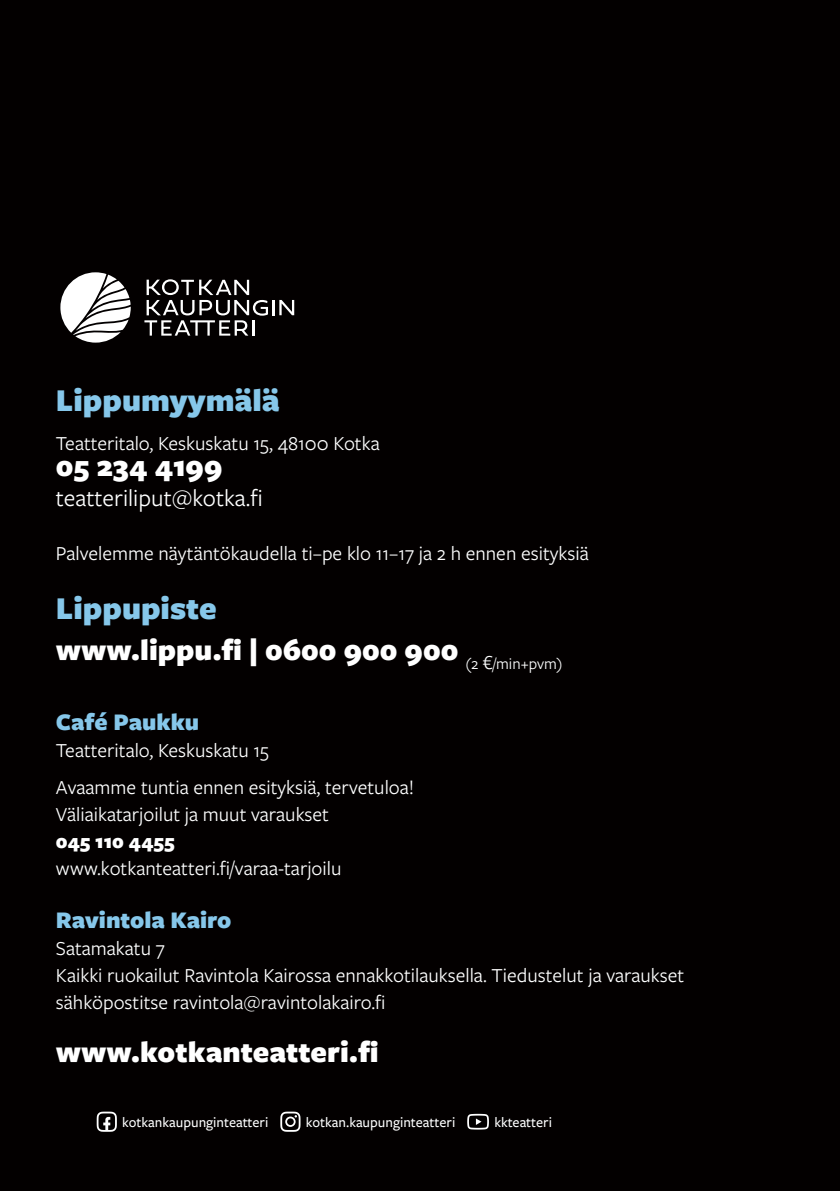
<style>
.page{position:relative;width:840px;height:1191px;background:#fff}
.page>*{position:absolute;margin:0;border:0;box-sizing:border-box;transform-origin:0 0}
.t1{font:900 59.8px "Freight Sans Pro";color:#fff}
.t2{font:900 33px "Freight Sans Pro";color:#86c7ea}
.t3{font:900 30.8px "Freight Sans Pro";color:#fff}
.t4{font:900 24.8px "Freight Sans Pro";color:#86c7ea}
.t5{font:24.8px "Freight Sans Pro";color:#fff}
.t6{font:20.6px/26.8px "Freight Sans Pro";color:#fff}
.t7{font:900 20.6px "Freight Sans Pro";color:#fff}
.t8{font:500 14.6px "Freight Sans Pro";color:#fff}
</style>
<div class="page">
<div style="left:0;top:0;width:839px;height:1191px;background:#030000"></div>
<svg style="left:144px;top:279px;width:150px;height:57px"></svg>
<hr style="left:252px;top:320px;width:3px;height:16px;background:#fff">
<svg style="left:60px;top:272px;width:71px;height:70px"></svg>
<svg style="left:280px;top:1111px;width:20px;height:20px"></svg>
<svg style="left:97px;top:1111px;width:20px;height:20px"></svg>
<svg style="left:467px;top:1113px;width:21px;height:16px"></svg>
<h2 class="t2" style="left:56px;top:377px;width:225px">Lippumyymälä</h2>
<p class="t6" style="left:56px;top:428px;width:325px">Teatteritalo, Keskuskatu 15, 48100 Kotka</p>
<h3 class="t3" style="left:56px;top:445px;width:168px">05 234 4199</h3>
<p class="t5" style="left:56px;top:481px;width:208px">teatteriliput@kotka.fi</p>
<p class="t6" style="left:56px;top:539px;width:534px">Palvelemme näytäntökaudella ti–pe klo 11–17 ja 2 h ennen esityksiä</p>
<h2 class="t2" style="left:56px;top:585px;width:162px">Lippupiste</h2>
<h3 class="t3" style="left:56px;top:628px;width:508px">www.lippu.fi | 0600 900 900 <sub>(2</sub> <sub>€</sub><sub>/min+pvm)</sub></h3>
<h1 class="t1" style="left:71px;top:383px;width:372px">OHJELMISTO</h1>
<p class="t4" style="left:56px;top:705px;width:145px">Café Paukku</p>
<p class="t6" style="left:56px;top:731px;width:359px;line-height:37px">Teatteritalo, Keskuskatu 15<br>Avaamme tuntia ennen esityksiä, tervetuloa!</p>
<p class="t6" style="left:56px;top:800px;width:274px">Väliaikatarjoilut ja muut varaukset</p>
<p class="t7" style="left:56px;top:826px;width:120px">045 110 4455</p>
<p class="t6" style="left:56px;top:853px;width:287px">www.kotkanteatteri.fi/varaa-tarjoilu</p>
<p class="t4" style="left:56px;top:902px;width:177px">Ravintola Kairo</p>
<p class="t6" style="left:56px;top:934px;width:629px">Satamakatu 7<br>Kaikki ruokailut Ravintola Kairossa ennakkotilauksella. Tiedustelut ja varaukset sähköpostitse ravintola@ravintolakairo.fi</p>
<h3 class="t3" style="left:56px;top:1030px;width:324px">www.kotkanteatteri.fi</h3>
<p class="t8" style="left:122px;top:1112px;width:147px">kotkankaupunginteatteri</p>
<p class="t8" style="left:306px;top:1112px;width:151px">kotkan.kaupunginteatteri</p>
<p class="t8" style="left:494px;top:1112px;width:59px">kkteatteri</p>
</div>
